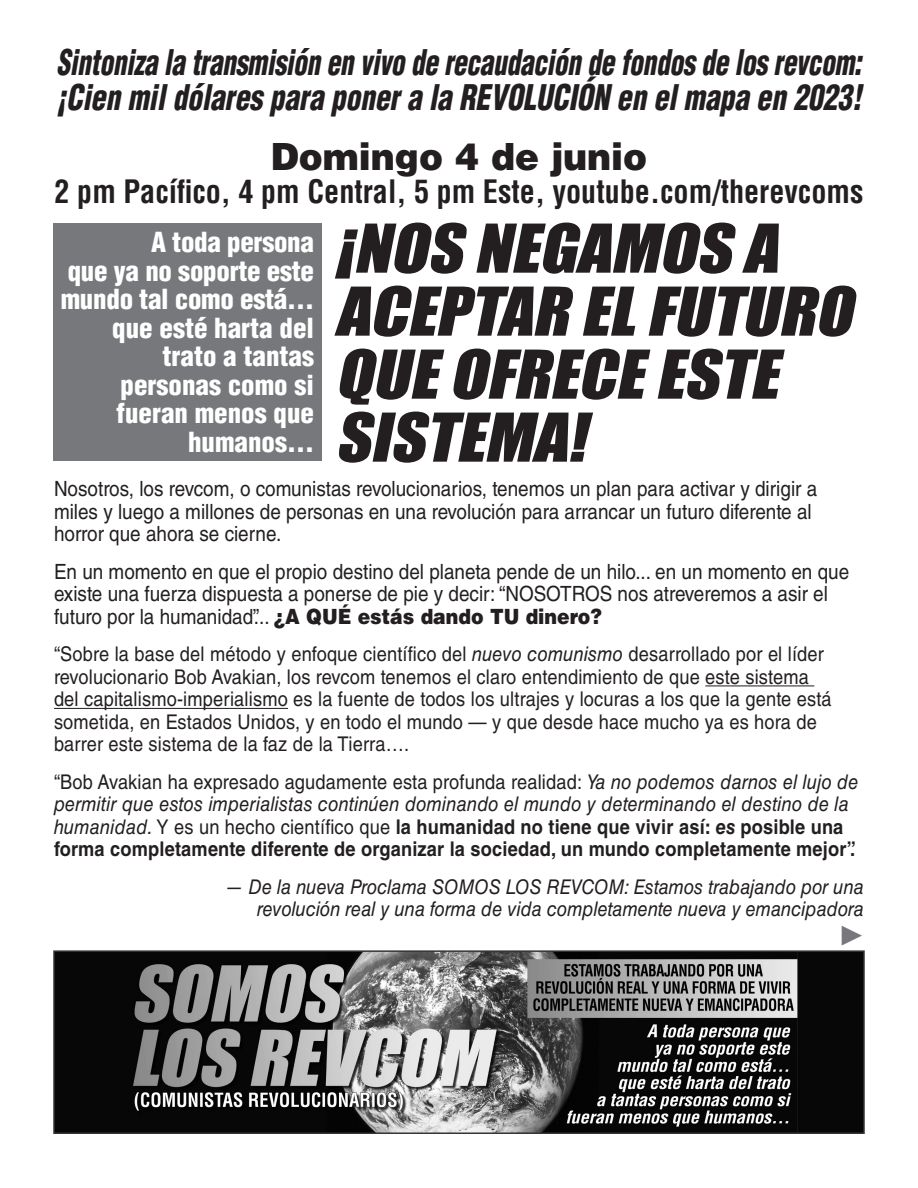
<style>
.page{position:relative;width:918px;height:1188px;background:#fff}
.page>*{position:absolute;margin:0;border:0;box-sizing:border-box;transform-origin:0 0}
.t1{font:italic 62.1px/63px "Impact";color:#231f20;scale:1.09 1}
.t2{font:900 37.5px "Helvetica LT Std";color:#231f20;scale:.96 1}
.t3{font:italic 900 condensed 34.5px/34.5px "Helvetica LT Std";letter-spacing:-.01em;color:#231f20;scale:.79 1}
.t4{font:700 condensed 31.5px "Helvetica LT Std";color:#231f20;scale:.96 1}
.t5{font:900 condensed 27px/28.5px "Helvetica LT Std";color:#fff;text-align:right}
.t6{font:21px/22.5px "Helvetica LT Std";color:#231f20;scale:.9 1}
.t7{font:20.25px/22.5px "Helvetica LT Std";letter-spacing:.01em;color:#231f20;scale:.9 1}
.t8{font:700 20.25px/22.5px "Helvetica LT Std";letter-spacing:.01em;color:#231f20;scale:.9 1}
.t9{font:italic 20.25px/22.5px "Helvetica LT Std";color:#231f20;text-align:right;scale:.9 1}
.s1{font-weight:900}
.s2{font-style:italic}
.s3{font-weight:400}
.s4{font-weight:400;font-style:italic}
</style>
<div class="page">
<hr style="left:705px;top:685px;width:109px;height:1px;background:#231f20">
<hr style="left:54px;top:708px;width:234px;height:1px;background:#231f20">
<img style="left:56px;top:953px;width:806px;height:178px">
<div style="left:53px;top:950px;width:812px;height:184px;border:2px solid #363536"></div>
<div style="left:53px;top:224px;width:269px;height:237px;background:#76787b"></div>
<p class="t3" style="left:56px;top:46px;width:1021px">Sintoniza la transmisión en vivo de recaudación de fondos de los revcom: ¡Cien mil dólares para poner a la REVOLUCIÓN en el mapa en 2023!</p>
<p class="t2" style="left:271px;top:132px;width:393px">Domingo 4 de junio</p>
<p class="t4" style="left:55px;top:171px;width:844px">2 pm Pacífico, 4 pm Central, 5 pm Este, youtube.com/therevcoms</p>
<p class="t5" style="left:61px;top:228px;width:255px">A toda persona<br>que ya no soporte este mundo tal como está… que esté harta del trato a tantas personas como si fueran menos que humanos…</p>
<p class="t1" style="left:335px;top:215px;width:492px">¡NOS NEGAMOS A<br>ACEPTAR ELFUTURO<br>QUEOFRECEESTE<br>SISTEMA!</p>
<p class="t6" style="left:54px;top:478px;width:850px">Nosotros, los revcom, o comunistas revolucionarios, tenemos un plan para activar y dirigir a miles y luego a millones de personas en una revolución para arrancar un futuro diferente al horror que ahora se cierne.</p>
<p class="t6" style="left:54px;top:560px;width:885px">En un momento en que el propio destino del planeta pende de un hilo... en un momento en que existe una fuerza dispuesta a ponerse de pie y decir: “NOSOTROS nos atreveremos a asir el futuro por la humanidad”... <span class="s1">¿A QUÉ estás dando TU dinero?</span></p>
<p class="t7" style="left:54px;top:643px;width:866px">“Sobre la base del método y enfoque científico del <span class="s2">nuevo comunismo</span> desarrollado por el líder revolucionario Bob Avakian, los revcom tenemos el claro entendimiento de que este sistema del capitalismo-imperialismo es la fuente de todos los ultrajes y locuras a los que la gente está sometida, en Estados Unidos, y en todo el mundo — y que desde hace mucho ya es hora de barrer este sistema de la faz de la Tierra….</p>
<p class="t8" style="left:54px;top:770px;width:896px"><span class="s3">“Bob Avakian ha expresado agudamente esta profunda realidad:</span> <span class="s4">Ya no podemos darnos el lujo de permitir que estos imperialistas continúen dominando el mundo y determinando el destino de la humanidad.</span> <span class="s3">Y es un hecho científico que</span> la humanidad no tiene que vivir así: <span class="s2">es</span> posible una forma completamente diferente de organizar la sociedad, un mundo completamente mejor”.</p>
<p class="t9" style="left:225px;top:875px;width:711px">— De la nueva Proclama SOMOS LOS REVCOM: Estamos trabajando por una revolución real y una forma de vida completamente nueva y emancipadora</p>
</div>
